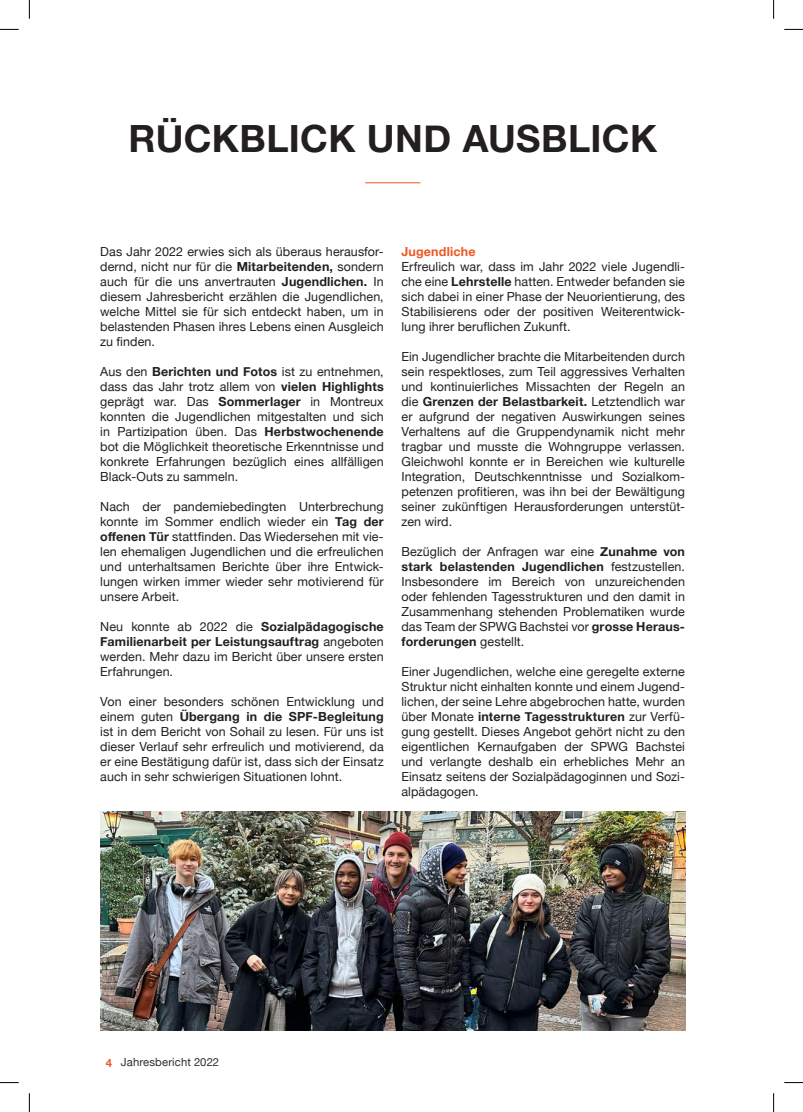
<style>
.page{position:relative;width:803px;height:1112px;background:#fff}
.page>*{position:absolute;margin:0;border:0;box-sizing:border-box;transform-origin:0 0}
.Head{font:700 37.5px "Helvetica Neue";letter-spacing:.01em;color:#231f20}
.Fliesstext{font:12.5px/15px "Helvetica Neue";letter-spacing:.005em;color:#231f20;text-align:justify}
.Zwischentitel_no_spa{font:700 12.5px "Helvetica Neue";letter-spacing:.015em;color:#ed5825}
.t1{font:11.25px "Helvetica Neue";letter-spacing:.01em;color:#312f30}
.s1{font-weight:700}
.s2{font-weight:700;color:#ed5825}
</style>
<div class="page">
<hr style="left:365px;top:182px;width:55px;height:1px;background:#ed5825">
<img style="left:100px;top:811px;width:585px;height:218px">
<svg style="left:0;top:29px;width:19px;height:1px"></svg>
<svg style="left:784px;top:29px;width:19px;height:1px"></svg>
<svg style="left:0;top:1082px;width:19px;height:1px"></svg>
<svg style="left:784px;top:1082px;width:19px;height:1px"></svg>
<svg style="left:29px;top:0;width:1px;height:19px"></svg>
<svg style="left:29px;top:1093px;width:1px;height:18px"></svg>
<svg style="left:773px;top:0;width:1px;height:19px"></svg>
<svg style="left:773px;top:1093px;width:1px;height:18px"></svg>
<p class="Head" style="left:128px;top:109px;width:530px">RÜCKBLICK UND AUSBLICK</p>
<p class="Fliesstext" style="left:100px;top:244px;width:285px">Das Jahr 2022 erwies sich als überaus herausfor&shy;dernd, nicht nur für die <span class="s1">Mitarbeitenden,</span> sondern auch für die uns anvertrauten <span class="s1">Jugendlichen.</span> In diesem Jahresbericht erzählen die Jugendlichen, welche Mittel sie für sich entdeckt haben, um in belastenden Phasen ihres Lebens einen Ausgleich zu finden.</p>
<p class="Fliesstext" style="left:100px;top:364px;width:285px">Aus den <span class="s1">Berichten und Fotos</span> ist zu entnehmen, dass das Jahr trotz allem von <span class="s1">vielen Highlights </span>geprägt war. Das <span class="s1">Sommerlager</span> in Montreux konnten die Jugendlichen mitgestalten und sich in Partizipation üben. Das <span class="s1">Herbstwochenende </span>bot die Möglichkeit theoretische Erkenntnisse und konkrete Erfahrungen bezüglich eines allfälligen Black-Outs zu sammeln.</p>
<p class="Fliesstext" style="left:100px;top:499px;width:285px">Nach der pandemiebedingten Unterbrechung konnte im Sommer endlich wieder ein <span class="s1">Tag der offenen Tür</span> stattfinden. Das Wiedersehen mit vie&shy;len ehemaligen Jugendlichen und die erfreulichen und unterhaltsamen Berichte über ihre Entwick&shy;lungen wirken immer wieder sehr motivierend für unsere Arbeit.</p>
<p class="Fliesstext" style="left:100px;top:619px;width:285px">Neu konnte ab 2022 die <span class="s1">Sozialpädagogische Familienarbeit per Leistungsauftrag</span> angeboten werden. Mehr dazu im Bericht über unsere ersten Erfahrungen.</p>
<p class="Fliesstext" style="left:100px;top:694px;width:285px">Von einer besonders schönen Entwicklung und einem guten <span class="s1">Übergang in die SPF-Begleitung </span>ist in dem Bericht von Sohail zu lesen. Für uns ist dieser Verlauf sehr erfreulich und motivierend, da er eine Bestätigung dafür ist, dass sich der Einsatz auch in sehr schwierigen Situationen lohnt.</p>
<p class="Zwischentitel_no_spa" style="left:401px;top:241px;width:76px">Jugendliche</p>
<p class="Fliesstext" style="left:401px;top:259px;width:285px">Erfreulich war, dass im Jahr 2022 viele Jugendli&shy;che eine <span class="s1">Lehrstelle</span> hatten. Entweder befanden sie sich dabei in einer Phase der Neuorientierung, des Stabilisierens oder der positiven Weiterentwick&shy;lung ihrer beruflichen Zukunft.</p>
<p class="Fliesstext" style="left:401px;top:349px;width:285px">Ein Jugendlicher brachte die Mitarbeitenden durch sein respektloses, zum Teil aggressives Verhalten und kontinuierliches Missachten der Regeln an die <span class="s1">Grenzen der Belastbarkeit.</span> Letztendlich war er aufgrund der negativen Auswirkungen seines Verhaltens auf die Gruppendynamik nicht mehr tragbar und musste die Wohngruppe verlassen.<br>Gleichwohl konnte er in Bereichen wie kulturelle Integration, Deutschkenntnisse und Sozialkom&shy;petenzen profitieren, was ihn bei der Bewältigung seiner zukünftigen Herausforderungen unterstüt&shy;zen wird.</p>
<p class="Fliesstext" style="left:401px;top:544px;width:285px">Bezüglich der Anfragen war eine <span class="s1">Zunahme von stark belastenden Jugendlichen</span> festzustellen.<br>Insbesondere im Bereich von unzureichenden oder fehlenden Tagesstrukturen und den damit in Zusammenhang stehenden Problematiken wurde das Team der SPWG Bachstei vor <span class="s1">grosse Heraus&shy;forderungen</span> gestellt.</p>
<p class="Fliesstext" style="left:401px;top:664px;width:285px">Einer Jugendlichen, welche eine geregelte externe Struktur nicht einhalten konnte und einem Jugend&shy;lichen, der seine Lehre abgebrochen hatte, wurden über Monate <span class="s1">interne Tagesstrukturen</span> zur Verfü&shy;gung gestellt. Dieses Angebot gehört nicht zu den eigentlichen Kernaufgaben der SPWG Bachstei und verlangte deshalb ein erhebliches Mehr an Einsatz seitens der Sozialpädagoginnen und Sozi&shy;alpädagogen.</p>
<p class="t1" style="left:106px;top:1053px;width:115px"><span class="s2">4</span> Jahresbericht 2022</p>
</div>
